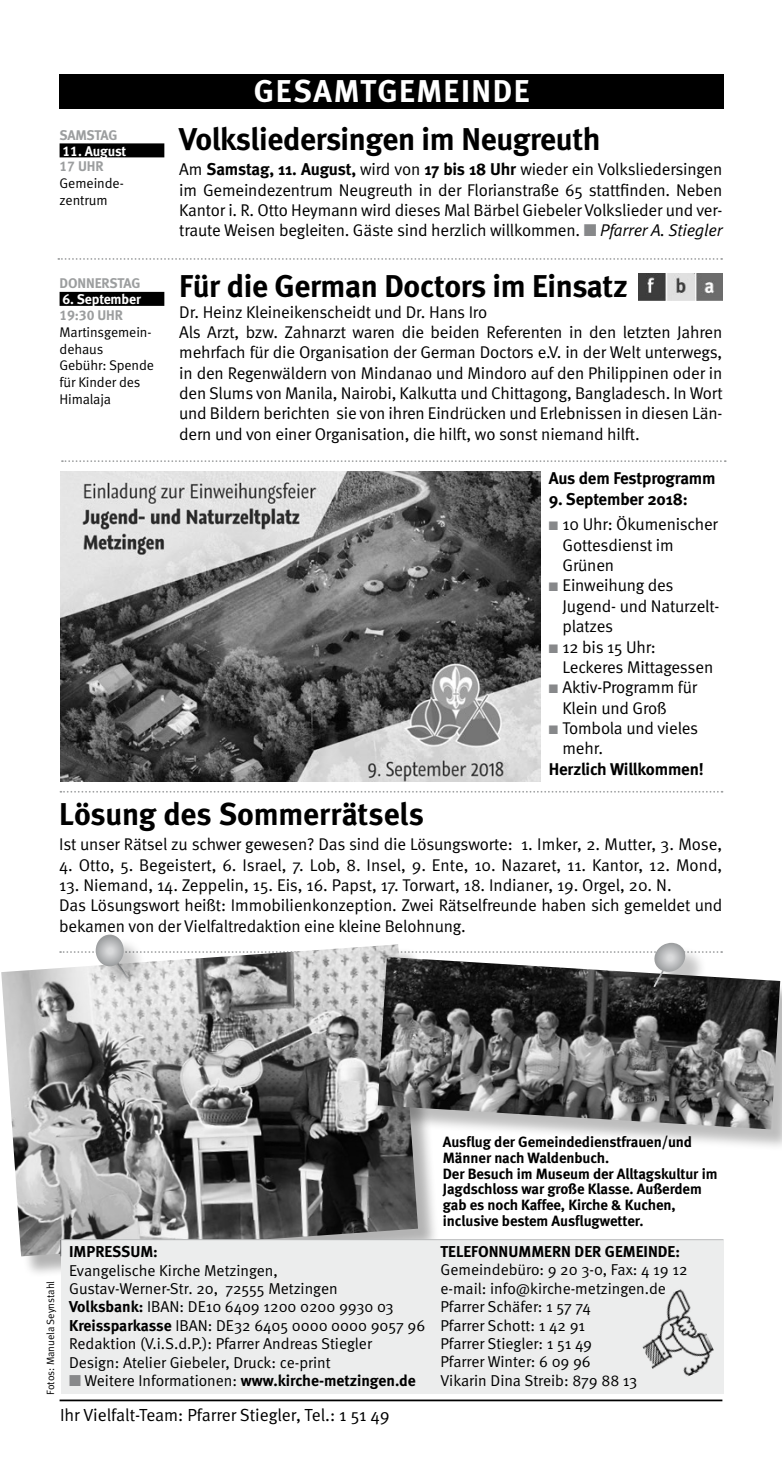
<style>
.page{position:relative;width:782px;height:1474px;background:#fff}
.page>*{position:absolute;margin:0;border:0;box-sizing:border-box;transform-origin:0 0}
.t1{font:700 31.5px "Meta";letter-spacing:-.01em;color:#000}
.t2{font:700 31.5px "Meta";letter-spacing:.05em;color:#fff}
.t3{font:17.5px "Meta Normal";color:#000}
.t4{font:16.97px/20.3px "Meta Normal";letter-spacing:-.01em;color:#000}
.t5{font:700 16.97px "Meta";letter-spacing:-.01em;color:#000}
.t6{font:15.75px/18.4px "Meta Normal";color:#000}
.t7{font:700 15.75px "Meta";color:#000}
.t8{font:700 14.88px/15.8px "Meta";letter-spacing:-.005em;color:#000}
.t9{font:14px/16.8px "Meta Normal";letter-spacing:-.01em;color:#000}
.t10{font:14px "Meta Bold LF";letter-spacing:-.01em;color:#fff}
.t11{font:700 14px "Meta";letter-spacing:-.01em;color:#9c9e9f}
.t12{font:14px "Meta Bold LF";letter-spacing:-.01em;color:#9c9e9f}
.t13{font:10.5px "Meta Normal";letter-spacing:-.005em;color:#000}
.s1{font-family:"Meta";font-weight:700}
.s2{color:#87888a}
.s3{font-style:italic}
.s4{font-family:"Meta Normal";font-weight:400}
</style>
<div class="page">
<img style="left:60px;top:471px;width:480px;height:311px">
<svg style="left:60px;top:791px;width:662px;height:1px"></svg>
<div style="left:4px;top:947px;width:435px;height:331px;background:#000;opacity:.3"></div>
<img style="left:1px;top:947px;width:417px;height:309px">
<hr style="left:60px;top:1399px;width:662px;height:2px;background:#000">
<svg style="left:58px;top:258px;width:664px;height:2px"></svg>
<div style="left:60px;top:143px;width:104px;height:14px;background:#000"></div>
<div style="left:60px;top:292px;width:104px;height:14px;background:#000"></div>
<div style="left:60px;top:74px;width:663px;height:35px;background:#000"></div>
<svg style="left:62px;top:460px;width:663px;height:2px"></svg>
<div style="left:61px;top:1239px;width:662px;height:154px;background:#eceded"></div>
<img style="left:642px;top:1289px;width:72px;height:87px">
<div style="left:380px;top:959px;width:401px;height:192px;background:#000;opacity:.26"></div>
<img style="left:377px;top:959px;width:403px;height:170px">
<img style="left:638px;top:273px;width:84px;height:27px">
<hr style="left:60px;top:1239px;width:663px;height:1px;background:#b7b9ba">
<svg style="left:60px;top:1239px;width:1px;height:17px"></svg>
<div style="left:657px;top:945px;width:50px;height:48px;background:#000;opacity:.23"></div>
<svg style="left:60px;top:934px;width:662px;height:55px"></svg>
<p class="t11" style="left:60px;top:127px;width:60px">SAMSTAG</p>
<p class="t10" style="left:63px;top:142px;width:65px">11. August</p>
<p class="t12" style="left:60px;top:158px;width:45px">17 UHR</p>
<p class="t9" style="left:60px;top:175px;width:66px">Gemeinde&shy;zentrum</p>
<p class="t11" style="left:60px;top:275px;width:82px">DONNERSTAG</p>
<p class="t10" style="left:63px;top:291px;width:80px">6. September</p>
<p class="t12" style="left:60px;top:307px;width:65px">19:30 UHR</p>
<p class="t9" style="left:60px;top:323px;width:96px">Martinsgemein&shy;dehaus<br>Gebühr: Spende für Kinder des<br>Himalaja</p>
<h1 class="t2" style="left:254px;top:73px;width:277px">GESAMTGEMEINDE</h1>
<h1 class="t1" style="left:179px;top:120px;width:423px">Volksliedersingen im Neugreuth</h1>
<p class="t4" style="left:179px;top:159px;width:545px;text-align:justify">Am <span class="s1">Samstag, 11. August,</span> wird von <span class="s1">17 bis 18 Uhr</span> wieder ein Volksliedersingen im Gemeindezentrum Neugreuth in der Florianstraße 65 stattfinden. Neben Kantor i. R. Otto Heymann wird dieses Mal Bärbel Giebeler Volkslieder und ver&shy;traute Weisen begleiten. Gäste sind herzlich willkommen. <span class="s2">■</span> <span class="s3">Pfarrer A. Stiegler</span></p>
<h1 class="t1" style="left:179px;top:268px;width:450px">Für die German Doctors im Einsatz</h1>
<p class="t4" style="left:179px;top:301px;width:544px">Dr. Heinz Kleineikenscheidt und Dr. Hans Iro<br>Als Arzt, bzw. Zahnarzt waren die beiden Referenten in den letzten Jahren mehrfach für die Organisation der German Doctors e.V. in der Welt unterwegs, in den Regenwäldern von Mindanao und Mindoro auf den Philippinen oder in den Slums von Manila, Nairobi, Kalkutta und Chittagong, Bangladesch. In Wort und Bildern berichten sie von ihren Eindrücken und Erlebnissen in diesen Län&shy;dern und von einer Organisation, die hilft, wo sonst niemand hilft.</p>
<p class="t5" style="left:548px;top:468px;width:168px">Aus dem Festprogramm</p>
<p class="t5" style="left:548px;top:488px;width:140px">9. September 2018:</p>
<p class="t4" style="left:562px;top:514px;width:157px;text-indent:-14px"><span class="s2">■</span> 10 Uhr: Ökumenischer<br>Gottesdienst im<br>Grünen</p>
<p class="t4" style="left:562px;top:575px;width:158px;text-indent:-14px"><span class="s2">■</span> Einweihung des<br>Jugend- und Naturzelt&shy;platzes</p>
<p class="t4" style="left:562px;top:636px;width:152px;text-indent:-14px"><span class="s2">■</span> 12 bis 15 Uhr:<br>Leckeres Mittagessen</p>
<p class="t4" style="left:562px;top:677px;width:136px;text-indent:-14px"><span class="s2">■</span> Aktiv-Programm für<br>Klein und Groß</p>
<p class="t4" style="left:562px;top:717px;width:137px;text-indent:-14px"><span class="s2">■</span> Tombola und vieles mehr.</p>
<p class="t5" style="left:548px;top:758px;width:156px">Herzlich Willkommen!</p>
<h1 class="t1" style="left:59px;top:794px;width:366px">Lösung des Sommerrätsels</h1>
<p class="t4" style="left:59px;top:834px;width:664px">Ist unser Rätsel zu schwer gewesen? Das sind die Lösungsworte: 1. Imker, 2. Mutter, 3. Mose,</p>
<p class="t4" style="left:59px;top:854px;width:664px">4. Otto, 5. Begeistert, 6. Israel, 7. Lob, 8. Insel, 9. Ente, 10. Nazaret, 11. Kantor, 12. Mond,</p>
<p class="t4" style="left:59px;top:874px;width:664px">13. Niemand, 14. Zeppelin, 15. Eis, 16. Papst, 17. Torwart, 18. Indianer, 19. Orgel, 20. N.<br>Das Lösungswort heißt: Immobilienkonzeption. Zwei Rätselfreunde haben sich gemeldet und bekamen von der Vielfaltredaktion eine kleine Belohnung.</p>
<p class="t13" style="left:44px;top:1394px;width:115px;rotate:-90deg">Fotos: Manuela Seynstahl</p>
<p class="t7" style="left:69px;top:1242px;width:90px">IMPRESSUM:</p>
<p class="t6" style="left:69px;top:1260px;width:357px">Evangelische Kirche Metzingen,<br>Gustav-Werner-Str. 20, 72555 Metzingen<br><span class="s1">Volksbank:</span> IBAN: DE10 6409 1200 0200 9930 03<br><span class="s1">Kreissparkasse</span> IBAN: DE32 6405 0000 0000 9057 96<br>Redaktion (V.i.S.d.P.): Pfarrer Andreas Stiegler Design: Atelier Giebeler, Druck: ce-print</p>
<p class="t7" style="left:69px;top:1370px;width:348px"><span class="s2">■</span> <span class="s4">Weitere Informationen:</span> www.kirche-metzingen.de</p>
<p class="t3" style="left:60px;top:1404px;width:331px">Ihr Vielfalt-Team: Pfarrer Stiegler, Tel.: 1 51 49</p>
<p class="t8" style="left:442px;top:1133px;width:276px">Ausflug der Gemeindedienstfrauen/und Männer nach Waldenbuch.<br>Der Besuch im Museum der Alltagskultur im Jagdschloss war große Klasse. Außerdem gab es noch Kaffee, Kirche &amp; Kuchen, inclusive bestem Ausflugwetter.</p>
<p class="t7" style="left:440px;top:1242px;width:241px">TELEFONNUMMERN DER GEMEINDE:</p>
<p class="t6" style="left:440px;top:1260px;width:248px">Gemeindebüro: 9 20 3-0, Fax: 4 19 12 e-mail: info@kirche-metzingen.de<br>Pfarrer Schäfer: 1 57 74<br>Pfarrer Schott: 1 42 91<br>Pfarrer Stiegler: 1 51 49<br>Pfarrer Winter: 6 09 96<br>Vikarin Dina Streib: 879 88 13</p>
</div>
